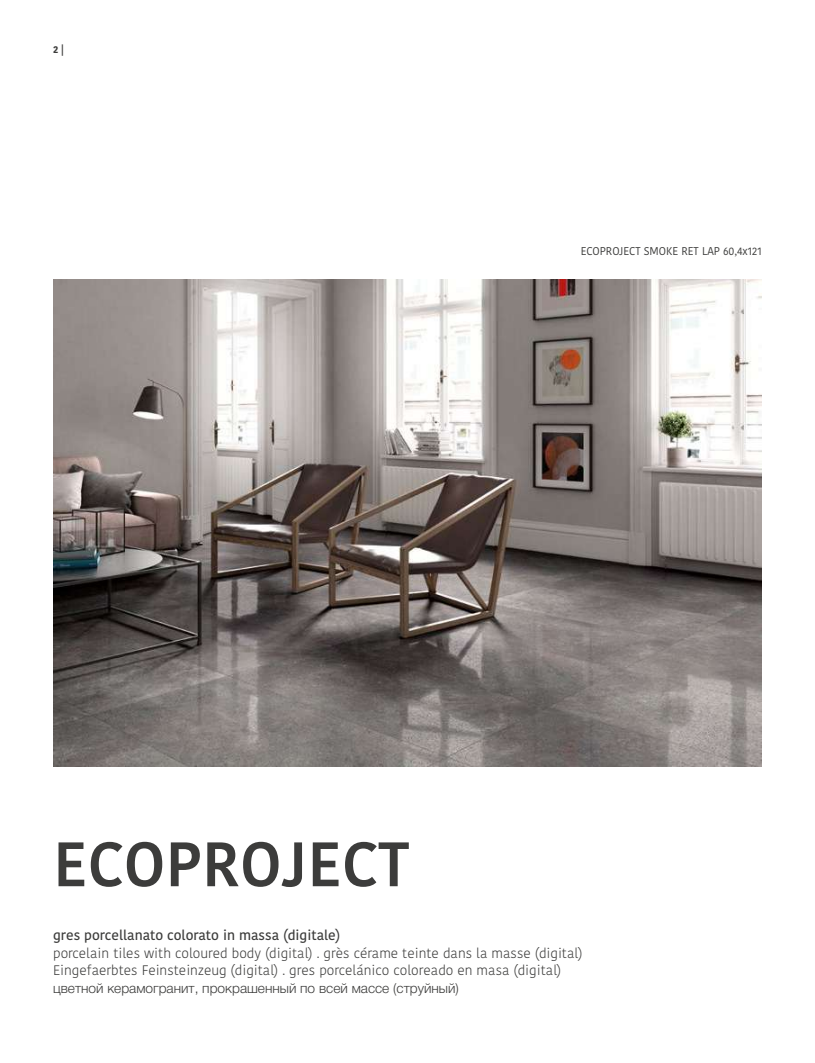
<style>
.page{position:relative;width:815px;height:1063px;background:#fff}
.page>*{position:absolute;margin:0;border:0;box-sizing:border-box;transform-origin:0 0}
.t1{font:600 62.5px "Kohinoor Bangla";color:#3c3c3b}
.t2{font:300 13.75px/17.5px "Kohinoor Bangla";color:#3c3c3b}
.t3{font:300 13.75px "Helvetica Neue LTCYR";color:#3c3c3b}
.t4{font:500 13.75px "Kohinoor Bangla";color:#3c3c3b}
.t5{font:11.25px "Kohinoor Bangla";color:#3c3c3b}
.t6{font:700 10px "Kohinoor Bangla";color:#3c3c3b}
</style>
<div class="page">
<img style="left:53px;top:279px;width:709px;height:487px">
<p class="t6" style="left:53px;top:41px;width:12px">2 |</p>
<p class="t5" style="left:581px;top:243px;width:183px">ECOPROJECT SMOKE RET LAP 60,4x121</p>
<h1 class="t1" style="left:53px;top:812px;width:358px">ECOPROJECT</h1>
<p class="t4" style="left:53px;top:925px;width:289px">gres porcellanato colorato in massa (digitale)</p>
<p class="t2" style="left:53px;top:944px;width:531px">porcelain tiles with coloured body (digital) . grès cérame teinte dans la masse (digital)<br>Eingefaerbtes Feinsteinzeug (digital) . gres porcelánico coloreado en masa (digital)</p>
<p class="t3" style="left:53px;top:981px;width:407px">цветной керамогранит, прокрашенный по всей массе (струйный)</p>
</div>
